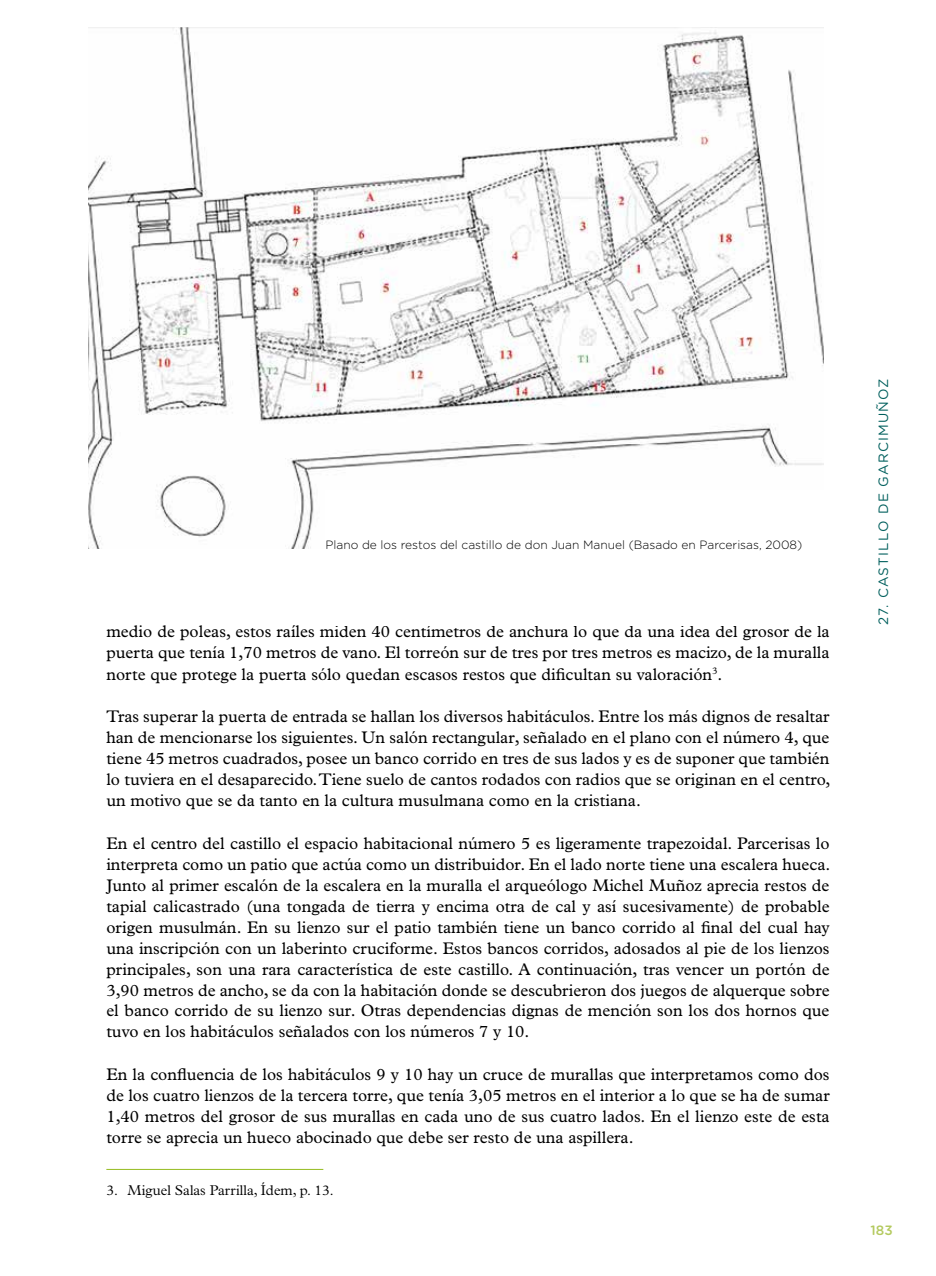
<style>
.page{position:relative;width:936px;height:1276px;background:#fff}
.page>*{position:absolute;margin:0;border:0;box-sizing:border-box;transform-origin:0 0}
.t1{font:16.8px/21px "Plantin Std";color:#000;text-align:justify}
.t2{font:300 14.25px "Plantin Std";color:#000}
.t3{font:13.5px "Gotham Rounded";letter-spacing:.09em;color:#005f5d}
.t4{font:500 13.5px "Gotham Rounded";color:#b4ca5f}
.t5{font:300 12px "Gotham Rounded";color:#000}
</style>
<div class="page">
<hr style="left:106px;top:1169px;width:217px;height:1px;background:#95bb20">
<img style="left:89px;top:28px;width:734px;height:521px">
<div style="left:325px;top:490px;width:514px;height:135px;background:#fff"></div>
<p class="t5" style="left:325px;top:537px;width:478px">Plano de los restos del castillo de don Juan Manuel (Basado en Parcerisas, 2008)</p>
<p class="t1" style="left:106px;top:621px;width:724px;line-height:21.5px">medio de poleas, estos raíles miden 40 centímetros de anchura lo que da una idea del grosor de la puerta que tenía 1,70 metros de vano. El torreón sur de tres por tres metros es macizo, de la muralla norte que protege la puerta sólo quedan escasos restos que dificultan su valoración<sup>3</sup>.</p>
<p class="t1" style="left:106px;top:706px;width:725px">Tras superar la puerta de entrada se hallan los diversos habitáculos. Entre los más dignos de resaltar han de mencionarse los siguientes. Un salón rectangular, señalado en el plano con el número 4, que tiene 45 metros cuadrados, posee un banco corrido en tres de sus lados y es de suponer que también lo tuviera en el desaparecido. Tiene suelo de cantos rodados con radios que se originan en el centro, un motivo que se da tanto en la cultura musulmana como en la cristiana.</p>
<p class="t1" style="left:106px;top:832px;width:725px">En el centro del castillo el espacio habitacional número 5 es ligeramente trapezoidal. Parcerisas lo interpreta como un patio que actúa como un distribuidor. En el lado norte tiene una escalera hueca.<br>Junto al primer escalón de la escalera en la muralla el arqueólogo Michel Muñoz aprecia restos de tapial calicastrado (una tongada de tierra y encima otra de cal y así sucesivamente) de probable origen musulmán. En su lienzo sur el patio también tiene un banco corrido al final del cual hay una inscripción con un laberinto cruciforme. Estos bancos corridos, adosados al pie de los lienzos principales, son una rara característica de este castillo. A continuación, tras vencer un portón de 3,90 metros de ancho, se da con la habitación donde se descubrieron dos juegos de alquerque sobre el banco corrido de su lienzo sur. Otras dependencias dignas de mención son los dos hornos que tuvo en los habitáculos señalados con los números 7 y 10.</p>
<p class="t1" style="left:106px;top:1063px;width:724px">En la confluencia de los habitáculos 9 y 10 hay un cruce de murallas que interpretamos como dos de los cuatro lienzos de la tercera torre, que tenía 3,05 metros en el interior a lo que se ha de sumar 1,40 metros del grosor de sus murallas en cada uno de sus cuatro lados. En el lienzo este de esta torre se aprecia un hueco abocinado que debe ser resto de una aspillera.</p>
<p class="t2" style="left:106px;top:1182px;width:229px">3. Miguel Salas Parrilla, Ídem, p. 13.</p>
<p class="t3" style="left:874px;top:625px;width:248px;rotate:-90deg">27. CASTILLO DE GARCIMUÑOZ</p>
<p class="t4" style="left:870px;top:1220px;width:24px">183</p>
</div>
